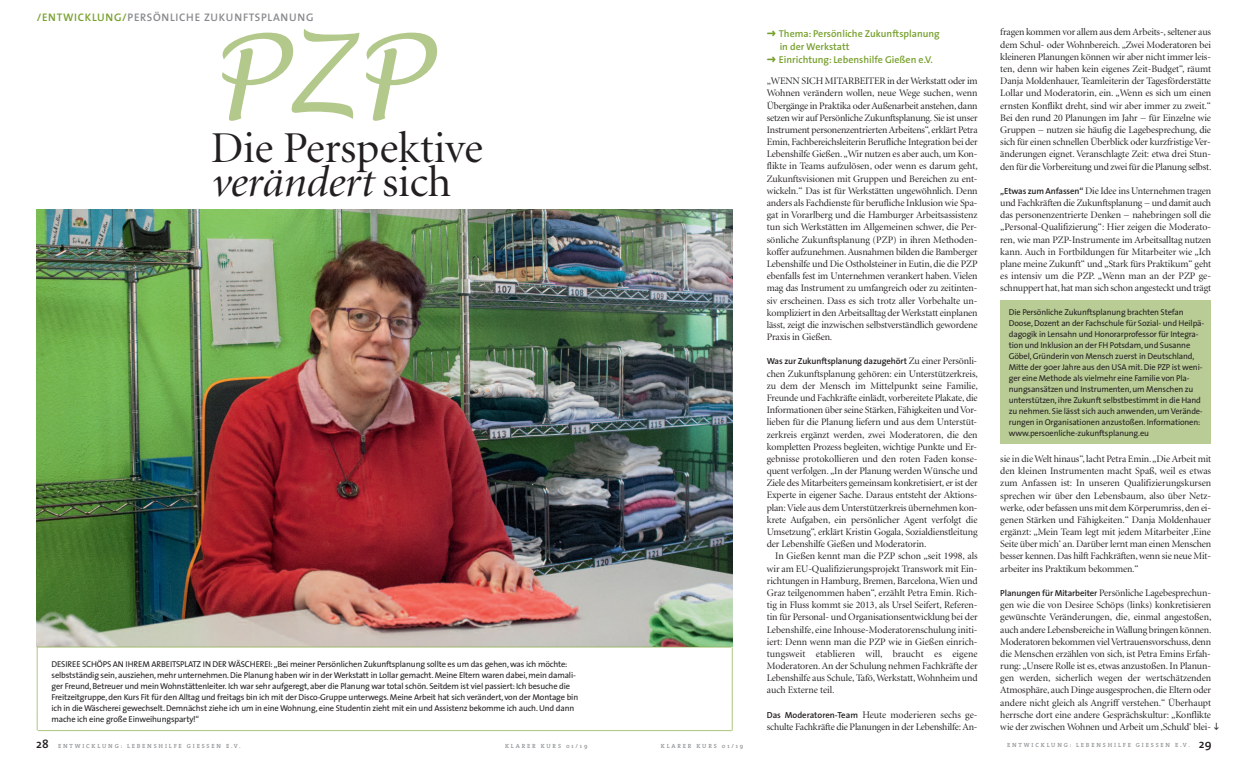
<style>
.page{position:relative;width:1248px;height:766px;background:#fff}
.page>*{position:absolute;margin:0;border:0;box-sizing:border-box;transform-origin:0 0}
.t1{font:italic 108.3px "Lucida Handwriting";color:#b3c88b}
.t2{font:44px/34px "Minion Display";color:#231f20}
.t3{font:600 11px "The Sans";letter-spacing:.06em;color:#87898c}
.t4{font:10px/12.2px "Minion Display";letter-spacing:-.01em;color:#231f20;text-align:justify}
.t5{font:600 10px "The Sans";color:#77a02d}
.t6{font:600 8.8px "The Sans";letter-spacing:-.01em;color:#231f20}
.t7{font:8.5px/11px "The Sans";letter-spacing:-.02em;color:#231f20}
.t8{font:600 6px "The Serif";letter-spacing:.305em;color:#939598}
.s1{color:#77a02d}
.s2{font-style:italic}
.s3{font-family:"The Sans";font-size:12px;color:#231f20}
.s4{font-family:"Arial Unicode MS";font-weight:400}
.s5{font-family:"Minion Display";font-weight:400;font-size:10px}
.s6{font-family:"The Sans";font-weight:600;font-size:8.8px}
</style>
<div class="page">
<img style="left:37px;top:210px;width:695px;height:436px">
<svg style="left:37px;top:646px;width:695px;height:85px"></svg>
<div style="left:1000px;top:300px;width:210px;height:143px;background:#b9cc95"></div>
<p class="t3" style="left:37px;top:13px;width:278px"><span class="s1">/ENTWICKLUNG/</span>PERSÖNLICHE ZUKUNFTSPLANUNG</p>
<h1 class="t1" style="left:211px;top:12px;width:220px">PZP</h1>
<h2 class="t2" style="left:211px;top:134px;width:273px">Die Perspektive <span class="s2">verändert</span> sich</h2>
<p class="t7" style="left:51px;top:659px;width:528px">DESIREE SCHÖPS AN IHREM ARBEITSPLATZ IN DER WÄSCHEREI: „Bei meiner Persönlichen Zukunftsplanung sollte es um das gehen,was ich möchte: selbstständig sein, ausziehen,mehr unternehmen. Die Planung haben wir in der Werkstatt in Lollar gemacht. Meine Eltern waren dabei,mein damali&shy;ger Freund,Betreuer und mein Wohnstättenleiter. Ich war sehr aufgeregt, aber die Planung war total schön. Seitdem ist viel passiert: Ich besuche die Freitzeitgruppe,den Kurs Fit für den Alltag und freitags bin ich mit der Disco-Gruppe unterwegs. Meine Arbeit hat sich verändert, von der Montage bin ich in die Wäscherei gewechselt. Demnächst ziehe ich um in eine Wohnung, eine Studentin zieht mit ein und Assistenz bekomme ich auch. Und dann mache ich eine große Einweihungsparty!“</p>
<p class="t8" style="left:36px;top:743px;width:206px"><span class="s3">28</span> ENTWICKLUNG: LEBENSHILFE GIESSEN E.V.</p>
<p class="t8" style="left:505px;top:743px;width:84px">KLARER KURS 01/19</p>
<p class="t8" style="left:660px;top:743px;width:84px">KLARER KURS 01/19</p>
<p class="t5" style="left:766px;top:29px;width:174px"><span class="s4">➜</span> Thema: Persönliche Zukunftsplanung</p>
<p class="t5" style="left:779px;top:42px;width:71px">in der Werkstatt</p>
<p class="t5" style="left:766px;top:55px;width:168px"><span class="s4">➜</span> Einrichtung: Lebenshilfe Gießen e.V.</p>
<p class="t4" style="left:766px;top:76px;width:212px">„WENN SICH MITARBEITER in der Werkstatt oder im Wohnen verändern wollen, neue Wege suchen, wenn Übergänge in Praktika oder Außenarbeit anstehen, dann setzen wir auf Persönliche Zukunftsplanung. Sie ist unser Instrument personenzentrierten Arbeitens“, erklärt Petra Emin, Fachbereichsleiterin Berufliche Integration bei der Lebenshilfe Gießen.„Wir nutzen es aber auch, um Kon&shy;flikte in Teams aufzulösen, oder wenn es darum geht, Zukunftsvisionen mit Gruppen und Bereichen zu ent&shy;wickeln.“ Das ist für Werkstätten ungewöhnlich. Denn anders als Fachdienste für berufliche Inklusion wie Spa&shy;gat in Vorarlberg und die Hamburger Arbeitsassistenz tun sich Werkstätten im Allgemeinen schwer, die Per&shy;sönliche Zukunftsplanung (PZP) in ihren Methoden&shy;koffer aufzunehmen.Ausnahmen bilden die Bamberger Lebenshilfe und Die Ostholsteiner in Eutin, die die PZP ebenfalls fest im Unternehmen verankert haben. Vielen mag das Instrument zu umfangreich oder zu zeitinten&shy;siv erscheinen. Dass es sich trotz aller Vorbehalte un&shy;kompliziert in den Arbeitsalltag der Werkstatt einplanen lässt, zeigt die inzwischen selbstverständlich gewordene Praxis in Gießen.</p>
<p class="t6" style="left:766px;top:358px;width:212px">Was zur Zukunftsplanung dazugehört <span class="s5">Zu einer Persönli-</span></p>
<p class="t4" style="left:766px;top:368px;width:212px">chen Zukunftsplanung gehören: ein Unterstützerkreis, zu dem der Mensch im Mittelpunkt seine Familie, Freunde und Fachkräfte einlädt, vorbereitete Plakate, die Informationen über seine Stärken, Fähigkeiten undVor&shy;lieben für die Planung liefern und aus dem Unterstüt&shy;zerkreis ergänzt werden, zwei Moderatoren, die den kompletten Prozess begleiten, wichtige Punkte und Er&shy;gebnisse protokollieren und den roten Faden konse&shy;quent verfolgen. „In der Planung werden Wünsche und Ziele des Mitarbeiters gemeinsam konkretisiert, er ist der Experte in eigener Sache. Daraus entsteht der Aktions&shy;plan:Viele aus dem Unterstützerkreis übernehmen kon&shy;krete Aufgaben, ein persönlicher Agent verfolgt die Umsetzung“, erklärt Kristin Gogala, Sozialdienstleitung der Lebenshilfe Gießen und Moderatorin.</p>
<p class="t4" style="left:766px;top:550px;width:212px;text-indent:9px">In Gießen kennt man die PZP schon „seit 1998, als wir am EU-Qualifizierungsprojekt Transwork mit Ein&shy;richtungen in Hamburg, Bremen, Barcelona,Wien und Graz teilgenommen haben“, erzählt Petra Emin. Rich&shy;tig in Fluss kommt sie 2013, als Ursel Seifert, Referen&shy;tin für Personal- und Organisationsentwicklung bei der Lebenshilfe, eine Inhouse-Moderatorenschulung initi&shy;iert: Denn wenn man die PZP wie in Gießen einrich&shy;tungsweit etablieren will, braucht es eigene Moderatoren.An der Schulung nehmen Fachkräfte der Lebenshilfe aus Schule, Tafö,Werkstatt,Wohnheim und auch Externe teil.</p>
<p class="t4" style="left:766px;top:709px;width:212px"><span class="s6">Das Moderatoren-Team</span> Heute moderieren sechs ge&shy;schulte Fachkräfte die Planungen in der Lebenshilfe:An-</p>
<p class="t4" style="left:1000px;top:27px;width:212px">fragen kommen vor allem aus dem Arbeits-,seltener aus dem Schul- oder Wohnbereich. „Zwei Moderatoren bei kleineren Planungen können wir aber nicht immer leis&shy;ten, denn wir haben kein eigenes Zeit-Budget“, räumt Danja Moldenhauer, Teamleiterin der Tagesförderstätte Lollar und Moderatorin, ein. „Wenn es sich um einen ernsten Konflikt dreht, sind wir aber immer zu zweit.“ Bei den rund 20 Planungen im Jahr − für Einzelne wie Gruppen − nutzen sie häufig die Lagebesprechung, die sich für einen schnellen Überblick oder kurzfristigeVer&shy;änderungen eignet. Veranschlagte Zeit: etwa drei Stun&shy;den für dieVorbereitung und zwei für die Planung selbst.</p>
<p class="t4" style="left:1000px;top:185px;width:212px"><span class="s6">„Etwas zum Anfassen“</span> Die Idee ins Unternehmen tragen und Fachkräften die Zukunftsplanung − und damit auch das personenzentrierte Denken − nahebringen soll die „Personal-Qualifizierung“: Hier zeigen die Moderato&shy;ren, wie man PZP-Instrumente im Arbeitsalltag nutzen kann. Auch in Fortbildungen für Mitarbeiter wie „Ich plane meine Zukunft“ und „Stark fürs Praktikum“ geht es intensiv um die PZP. „Wenn man an der PZP ge&shy;schnuppert hat, hat man sich schon angesteckt und trägt</p>
<p class="t7" style="left:1008px;top:307px;width:197px">Die Persönliche Zukunftsplanung brachten Stefan Doose,Dozent an der Fachschule für Sozial- und Heilpä&shy;dagogik in Lensahn und Honorarprofessor für Integra&shy;tion und Inklusion an der FH Potsdam,und Susanne Göbel,Gründerin von Mensch zuerst in Deutschland, Mitte der 90er Jahre aus den USA mit. Die PZP ist weni&shy;ger eine Methode als vielmehr eine Familie von Pla&shy;nungsansätzen und Instrumenten,um Menschen zu unterstützen, ihre Zukunft selbstbestimmt in die Hand zu nehmen. Sie lässt sich auch anwenden,um Verände&shy;rungen in Organisationen anzustoßen. Informationen: www.persoenliche-zukunftsplanung.eu</p>
<p class="t4" style="left:1000px;top:453px;width:212px">sie in die Welt hinaus“, lacht Petra Emin.„Die Arbeit mit den kleinen Instrumenten macht Spaß, weil es etwas zum Anfassen ist: In unseren Qualifizierungskursen sprechen wir über den Lebensbaum, also über Netz&shy;werke, oder befassen uns mit dem Körperumriss, den ei&shy;genen Stärken und Fähigkeiten.“ Danja Moldenhauer ergänzt: „Mein Team legt mit jedem Mitarbeiter ‚Eine Seite über mich‘ an.Darüber lernt man einen Menschen besser kennen.Das hilft Fachkräften,wenn sie neue Mit&shy;arbeiter ins Praktikum bekommen.“</p>
<p class="t4" style="left:1000px;top:587px;width:212px"><span class="s6">Planungen für Mitarbeiter</span> Persönliche Lagebesprechun&shy;gen wie die von Desiree Schöps (links) konkretisieren gewünschte Veränderungen, die, einmal angestoßen, auch andere Lebensbereiche in Wallung bringen können.<br>Moderatoren bekommen vielVertrauensvorschuss, denn die Menschen erzählen von sich, ist Petra Emins Erfah&shy;rung: „Unsere Rolle ist es, etwas anzustoßen.In Planun&shy;gen werden, sicherlich wegen der wertschätzenden Atmosphäre, auch Dinge ausgesprochen, die Eltern oder andere nicht gleich als Angriff verstehen.“ Überhaupt herrsche dort eine andere Gesprächskultur: „Konflikte wie der zwischen Wohnen und Arbeit um ‚Schuld‘ blei-</p>
<p class="t8" style="left:1007px;top:743px;width:206px">ENTWICKLUNG: LEBENSHILFE GIESSEN E.V. <span class="s3">29</span></p>
</div>
